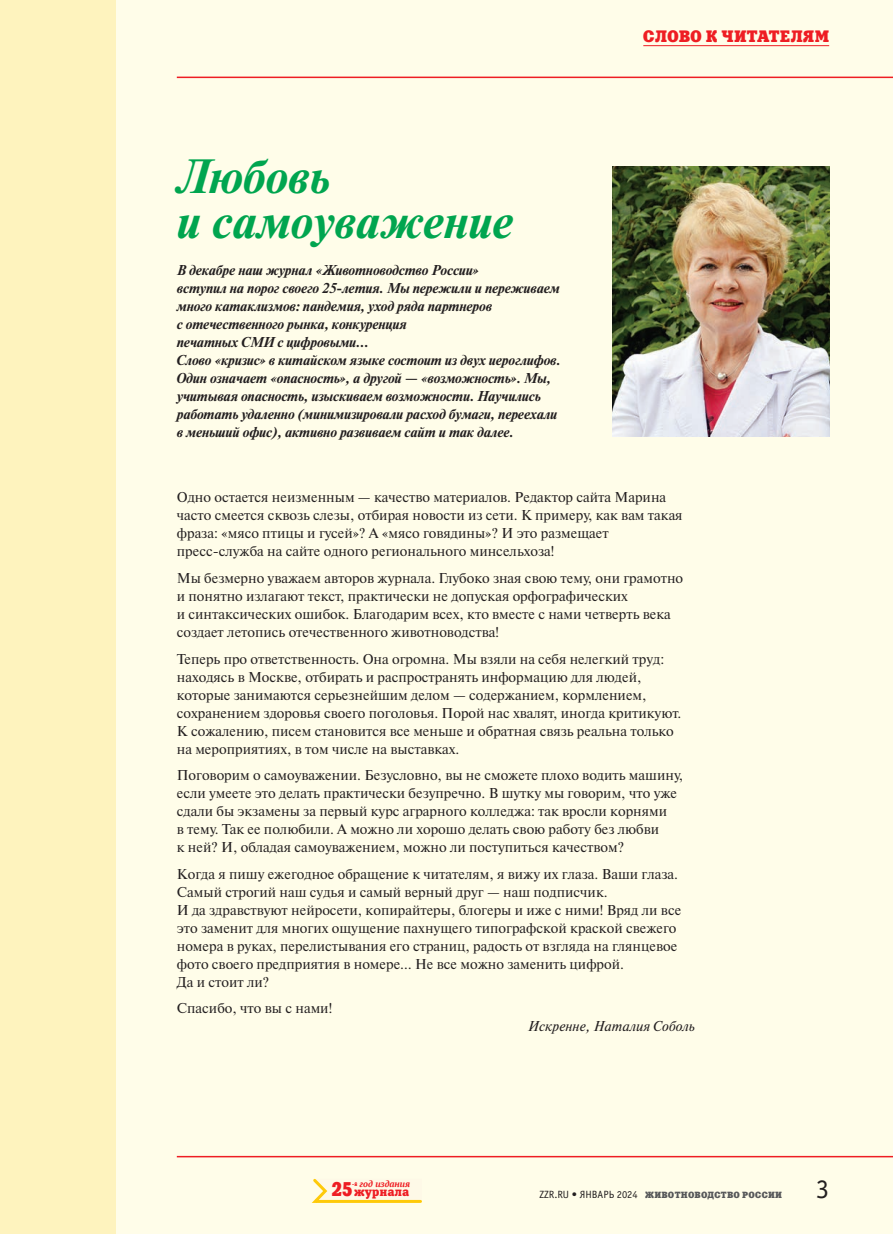
<style>
.page{position:relative;width:893px;height:1234px;background:#fff}
.page>*{position:absolute;margin:0;border:0;box-sizing:border-box;transform-origin:0 0}
.t1{font:italic 700 48px/45px "Newton C";color:#00a54f}
.t2{font:27px "Officina Sans C";color:#231f20}
.t3{font:19.8px "Xenia C";color:#ee1d23;scale:.83 1}
.t4{font:16.5px "Xenia C";letter-spacing:.005em;color:#ee1d23}
.t5{font:14.25px/18px "Newton C";color:#231f20}
.t6{font:italic 700 14.25px/18px "Newton C";letter-spacing:-.01em;color:#231f20}
.t7{font:italic 14.25px "Newton C";color:#231f20}
.t8{font:12px "Xenia C";color:#ee1d23}
.t9{font:9px "Xenia C";letter-spacing:.025em;color:#57585a}
.t10{font:italic 700 9px "PT Serif";color:#ee1d23}
.s1{font-family:"Officina Sans C";font-size:10.5px;color:#231f20}
</style>
<div class="page">
<div style="left:0;top:0;width:893px;height:1233px;background:#fffde9"></div>
<hr style="left:643px;top:45px;width:186px;height:1px;background:#ee1d23">
<svg style="left:311px;top:1178px;width:111px;height:25px"></svg>
<img style="left:613px;top:167px;width:216px;height:270px">
<div style="left:0;top:0;width:115px;height:1233px;background:#fef3be"></div>
<hr style="left:177px;top:77px;width:716px;height:1px;background:#ee1d23">
<hr style="left:177px;top:1155px;width:716px;height:2px;background:#ee1d23">
<h1 class="t1" style="left:177px;top:154px;width:338px">Любовь<br>и самоуважение</h1>
<p class="t6" style="left:177px;top:261px;width:385px">В декабре наш журнал «Животноводство России»<br>вступил на порог своего 25‑летия. Мы пережили и переживаем много катаклизмов: пандемия, уход ряда партнеров<br>с отечественного рынка, конкуренция<br>печатных СМИ с цифровыми…<br>Слово «кризис» в китайском языке состоит из двух иероглифов.<br>Один означает «опасность», а другой — «возможность». Мы, учитывая опасность, изыскиваем возможности. Научились работать удаленно (минимизировали расход бумаги, переехали в меньший офис), активно развиваем сайт и так далее.</p>
<p class="t4" style="left:643px;top:26px;width:187px">СЛОВО К ЧИТАТЕЛЯМ</p>
<p class="t5" style="left:177px;top:488px;width:507px">Одно остается неизменным — качество материалов. Редактор сайта Марина часто смеется сквозь слезы, отбирая новости из сети. К примеру, как вам такая фраза: «мясо птицы и гусей»? А «мясо говядины»? И это размещает пресс-служба на сайте одного регионального минсельхоза!</p>
<p class="t5" style="left:177px;top:569px;width:508px">Мы безмерно уважаем авторов журнала. Глубоко зная свою тему, они грамотно и понятно излагают текст, практически не допуская орфографических<br>и синтаксических ошибок. Благодарим всех, кто вместе с нами четверть века создает летопись отечественного животноводства!</p>
<p class="t5" style="left:177px;top:649px;width:506px">Теперь про ответственность. Она огромна. Мы взяли на себя нелегкий труд: находясь в Москве, отбирать и распространять информацию для людей, которые занимаются серьезнейшим делом — содержанием, кормлением, сохранением здоровья своего поголовья. Порой нас хвалят, иногда критикуют.<br>К сожалению, писем становится все меньше и обратная связь реальна только на мероприятиях, в том числе на выставках.</p>
<p class="t5" style="left:177px;top:766px;width:508px">Поговорим о самоуважении. Безусловно, вы не сможете плохо водить машину, если умеете это делать практически безупречно. В шутку мы говорим, что уже сдали бы экзамены за первый курс аграрного колледжа: так вросли корнями<br>в тему. Так ее полюбили. А можно ли хорошо делать свою работу без любви<br>к ней? И, обладая самоуважением, можно ли поступиться качеством?</p>
<p class="t5" style="left:177px;top:864px;width:506px">Когда я пишу ежегодное обращение к читателям, я вижу их глаза. Ваши глаза.<br>Самый строгий наш судья и самый верный друг — наш подписчик.<br>И да здравствуют нейросети, копирайтеры, блогеры и иже с ними! Вряд ли все это заменит для многих ощущение пахнущего типографской краской свежего номера в руках, перелистывания его страниц, радость от взгляда на глянцевое фото своего предприятия в номере… Не все можно заменить цифрой.<br>Да и стоит ли?</p>
<p class="t5" style="left:177px;top:999px;width:157px">Спасибо, что вы с нами!</p>
<p class="t7" style="left:528px;top:1018px;width:168px">Искренне, Наталия Соболь</p>
<p class="t10" style="left:352px;top:1177px;width:59px"><sup>-й</sup> год издания</p>
<p class="t8" style="left:354px;top:1184px;width:57px">журнала</p>
<h3 class="t3" style="left:332px;top:1176px;width:26px">25</h3>
<p class="t9" style="left:539px;top:1188px;width:244px"><span class="s1">ZZR.RU • ЯНВАРЬ 2024</span> ЖИВОТНОВОДСТВО РОССИИ</p>
<h2 class="t2" style="left:816px;top:1174px;width:15px">3</h2>
</div>
